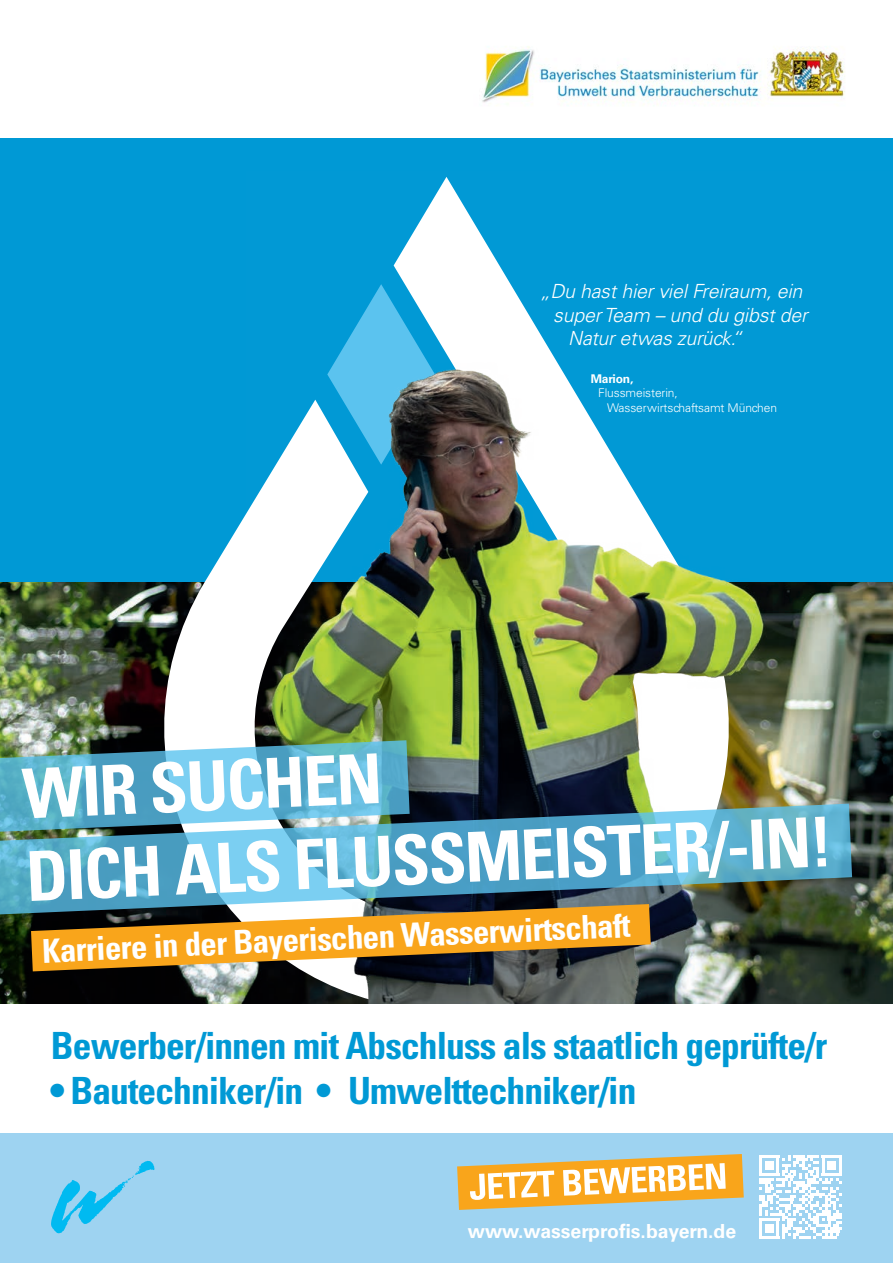
<style>
.page{position:relative;width:893px;height:1263px;background:#fff}
.page>*{position:absolute;margin:0;border:0;box-sizing:border-box;transform-origin:0 0}
.t1{font:700 condensed 68.85px/80.4px "Univers LT Std";color:#fff}
.t2{font:700 condensed 37.5px "Univers LT Std";letter-spacing:-.025em;color:#0099d5}
.t3{font:700 condensed 33px "Univers LT Std";color:#fff}
.t4{font:italic 300 19.5px "Univers LT Std";letter-spacing:-.01em;color:#fff}
.t5{font:700 19.5px "Univers LT Std";color:#fff}
.t6{font:300 12px/14.4px "Univers LT Std";letter-spacing:-.01em;color:#fff}
.t7{font:700 12px "Univers LT Std";letter-spacing:-.01em;color:#fff}
.s1{font-stretch:normal}
</style>
<div class="page">
<img style="left:0;top:582px;width:151px;height:422px">
<div style="left:0;top:138px;width:893px;height:444px;background:#0099d5"></div>
<svg style="left:151px;top:514px;width:95px;height:490px"></svg>
<img style="left:246px;top:177px;width:647px;height:827px">
<img style="left:482px;top:46px;width:363px;height:59px">
<div style="left:0;top:1133px;width:893px;height:130px;background:#9ed3f1"></div>
<svg style="left:51px;top:1161px;width:103px;height:72px"></svg>
<svg style="left:759px;top:1155px;width:83px;height:83px"></svg>
<hr style="left:822px;top:1235px;width:14px;height:3px;background:#fff">
<svg style="left:457px;top:1154px;width:287px;height:56px"></svg>
<svg style="left:0;top:740px;width:410px;height:64px;background:#63aec5"></svg>
<svg style="left:0;top:804px;width:852px;height:111px;background:#579bb4"></svg>
<svg style="left:31px;top:904px;width:620px;height:67px;background:#b28334"></svg>
<p class="t4" style="left:540px;top:280px;width:264px">„Du hast hier viel Freiraum, ein</p>
<p class="t4" style="left:553px;top:303px;width:256px">super Team – und du gibst der</p>
<p class="t4" style="left:568px;top:326px;width:176px">Natur etwas zurück.“</p>
<p class="t7" style="left:591px;top:372px;width:44px">Marion,</p>
<p class="t6" style="left:607px;top:386px;width:171px;text-indent:-9px">Flussmeisterin,<br>Wasserwirtschaftsamt München</p>
<h1 class="t1" style="left:21px;top:752px;width:809px;rotate:-2deg">WIR SUCHEN<br>DICH ALS FLUSSMEISTER/-IN!</h1>
<p class="t3" style="left:42px;top:928px;width:590px;rotate:-2deg">Karriere in der Bayerischen Wasserwirtschaft</p>
<p class="t2" style="left:51px;top:1023px;width:778px">Bewerber/innen mit Abschluss als staatlich geprüfte/r</p>
<p class="t2" style="left:51px;top:1068px;width:587px"><span class="s1">•</span> Bautechniker/in <span class="s1">•</span> Umwelttechniker/in</p>
<p class="t5" style="left:468px;top:1220px;width:270px">www.wasserprofis.bayern.de</p>
</div>
